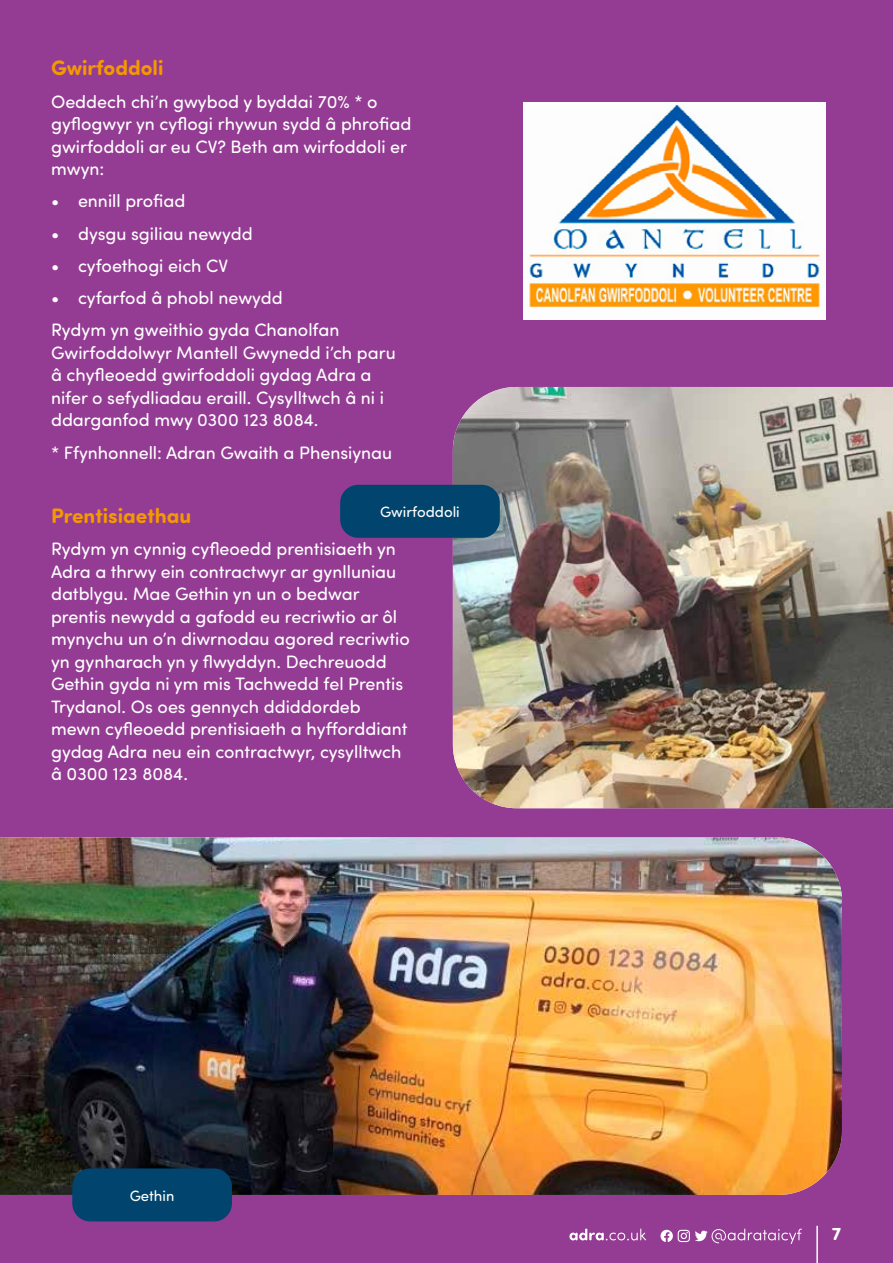
<style>
.page{position:relative;width:893px;height:1263px;background:#943c93}
.page>*{position:absolute;margin:0;border:0;box-sizing:border-box;transform-origin:0 0}
.t1{font:700 21px "Sofia Pro Soft";color:#f49900}
.t2{font:18px/22.5px "Sofia Pro Soft";color:#fff}
.t3{font:700 18px "Sofia Pro Soft";color:#fff}
.t4{font:15px "Sofia Pro Soft";color:#fff}
</style>
<div class="page">
<hr style="left:816px;top:1226px;width:2px;height:37px;background:#fff">
<svg style="left:569px;top:1228px;width:77px;height:12px"></svg>
<svg style="left:660px;top:1228px;width:142px;height:16px"></svg>
<img style="left:0;top:837px;width:842px;height:358px">
<img style="left:453px;top:387px;width:440px;height:421px">
<div style="left:72px;top:1168px;width:160px;height:53px;background:#01446d;border-radius:18px"></div>
<div style="left:340px;top:485px;width:160px;height:53px;background:#01446d;border-radius:18px"></div>
<img style="left:523px;top:102px;width:303px;height:218px">
<p class="t1" style="left:51px;top:53px;width:114px">Gwirfoddoli</p>
<p class="t2" style="left:51px;top:89px;width:362px">Oeddech chi’n gwybod y byddai 70% * o gyflogwyr yn cyflogi rhywun sydd â phrofiad gwirfoddoli ar eu CV? Beth am wirfoddoli er mwyn:</p>
<p class="t2" style="left:51px;top:189px;width:136px">• ennill profiad</p>
<p class="t2" style="left:51px;top:221px;width:203px">• dysgu sgiliau newydd</p>
<p class="t2" style="left:51px;top:253px;width:179px">• cyfoethogi eich CV</p>
<p class="t2" style="left:51px;top:281px;width:290px;line-height:32.2px">• cyfarfod â phobl newydd<br>Rydym yn gweithio gyda Chanolfan</p>
<p class="t2" style="left:51px;top:341px;width:346px">Gwirfoddolwyr Mantell Gwynedd i’ch paru â chyfleoedd gwirfoddoli gydag Adra a nifer o sefydliadau eraill. Cysylltwch â ni i ddarganfod mwy 0300 123 8084.</p>
<p class="t2" style="left:51px;top:440px;width:343px">* Ffynhonnell: Adran Gwaith a Phensiynau</p>
<p class="t4" style="left:380px;top:501px;width:81px">Gwirfoddoli</p>
<p class="t1" style="left:51px;top:500px;width:142px">Prentisiaethau</p>
<p class="t2" style="left:51px;top:537px;width:360px">Rydym yn cynnig cyfleoedd prentisiaeth yn Adra a thrwy ein contractwyr ar gynlluniau datblygu. Mae Gethin yn un o bedwar prentis newydd a gafodd eu recriwtio ar ôl mynychu un o’n diwrnodau agored recriwtio yn gynharach yn y flwyddyn. Dechreuodd Gethin gyda ni ym mis Tachwedd fel Prentis Trydanol. Os oes gennych ddiddordeb mewn cyfleoedd prentisiaeth a hyfforddiant gydag Adra neu ein contractwyr, cysylltwch â 0300 123 8084.</p>
<p class="t4" style="left:130px;top:1185px;width:46px">Gethin</p>
<p class="t3" style="left:832px;top:1221px;width:11px">7</p>
</div>
